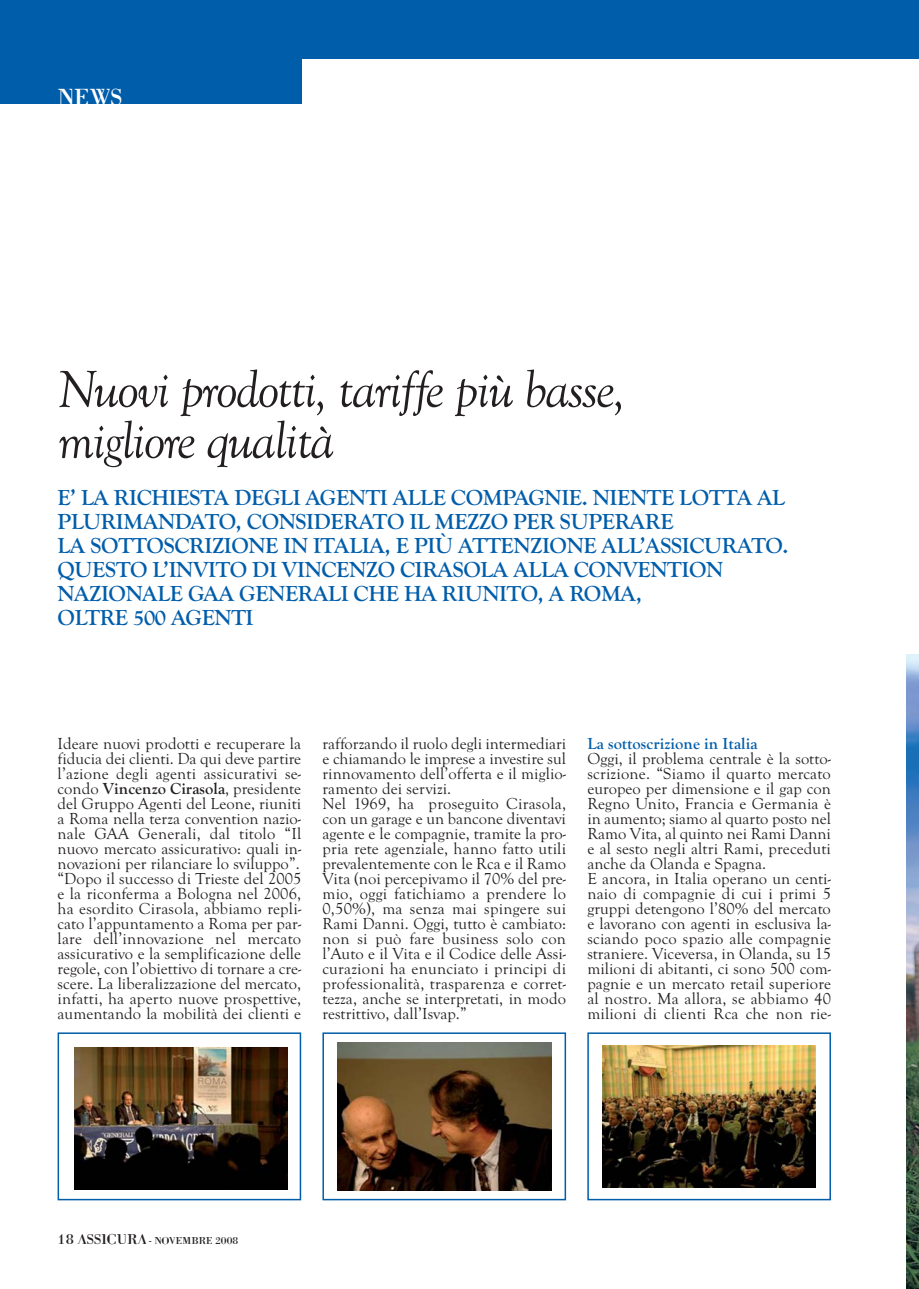
<style>
.page{position:relative;width:919px;height:1289px;background:#fff}
.page>*{position:absolute;margin:0;border:0;box-sizing:border-box;transform-origin:0 0}
.t1{font:italic 54px/51px "Goudy Old Style T";letter-spacing:-.03em;color:#231f20}
.t2{font:700 22.5px/24px "Goudy Old Style T";letter-spacing:-.015em;color:#005daa}
.t3{font:21px "Boduni";color:#fff}
.t4{font:16.5px/15px "Goudy Old Style T";letter-spacing:.005em;color:#231f20}
.t5{font:700 16.5px "Goudy Old Style T";letter-spacing:.005em;color:#005daa}
.t6{font:9px "Boduni";color:#231f20}
.s1{font-weight:700}
.s2{font-size:12.75px}
</style>
<div class="page">
<div style="left:905px;top:1px;width:13px;height:58px;background:#005daa"></div>
<div style="left:0;top:1px;width:910px;height:58px;background:#005daa"></div>
<div style="left:0;top:1px;width:301px;height:102px;background:#005daa"></div>
<img style="left:75px;top:1047px;width:213px;height:142px">
<div style="left:58px;top:1032px;width:243px;height:168px;border:2px solid #005daa"></div>
<img style="left:338px;top:1042px;width:213px;height:147px">
<div style="left:322px;top:1032px;width:244px;height:168px;border:2px solid #005daa"></div>
<img style="left:602px;top:1045px;width:213px;height:142px">
<div style="left:587px;top:1032px;width:243px;height:168px;border:2px solid #005daa"></div>
<img style="left:906px;top:654px;width:12px;height:634px">
<p class="t3" style="left:58px;top:89px;width:66px">NEWS</p>
<h1 class="t1" style="left:58px;top:367px;width:569px">Nuovi prodotti, tariffe più basse, migliore qualità</h1>
<p class="t2" style="left:58px;top:486px;width:732px">E’ LA RICHIESTA DEGLI AGENTI ALLE COMPAGNIE. NIENTE LOTTA AL PLURIMANDATO, CONSIDERATO IL MEZZO PER SUPERARE<br>LA SOTTOSCRIZIONE IN ITALIA, E PIÙ ATTENZIONE ALL’ASSICURATO.<br>QUESTO L’INVITO DI VINCENZO CIRASOLA ALLA CONVENTION NAZIONALE GAA GENERALI CHE HA RIUNITO, A ROMA,<br>OLTRE 500 AGENTI</p>
<p class="t4" style="left:58px;top:737px;width:245px;text-align:justify">Ideare nuovi prodotti e recuperare la fiducia dei clienti. Da qui deve partire l’azione degli agenti assicurativi se&shy;condo <span class="s1">Vincenzo Cirasola</span>, presidente del Gruppo Agenti del Leone, riuniti a Roma nella terza convention nazio&shy;nale GAA Generali, dal titolo “Il nuovo mercato assicurativo: quali in&shy;novazioni per rilanciare lo sviluppo”. “Dopo il successo di Trieste del 2005 e la riconferma a Bologna nel 2006, ha esordito Cirasola, abbiamo repli&shy;cato l’appuntamento a Roma per par&shy;lare dell’innovazione nel mercato assicurativo e la semplificazione delle regole, con l’obiettivo di tornare a cre&shy;scere. La liberalizzazione del mercato, infatti, ha aperto nuove prospettive, aumentando la mobilità dei clienti e</p>
<p class="t4" style="left:322px;top:737px;width:245px">rafforzando il ruolo degli intermediari e chiamando le imprese a investire sul rinnovamento dell’offerta e il miglio&shy;ramento dei servizi.<br>Nel 1969, ha proseguito Cirasola, con un garage e un bancone diventavi agente e le compagnie, tramite la pro&shy;pria rete agenziale, hanno fatto utili prevalentemente con le Rca e il Ramo Vita (noi percepivamo il 70% del pre&shy;mio, oggi fatichiamo a prendere lo 0,50%), ma senza mai spingere sui Rami Danni. Oggi, tutto è cambiato: non si può fare business solo con l’Auto e il Vita e il Codice delle Assi&shy;curazioni ha enunciato i principi di professionalità, trasparenza e corret&shy;tezza, anche se interpretati, in modo restrittivo, dall’Isvap.”</p>
<p class="t5" style="left:587px;top:737px;width:171px">La sottoscrizione in Italia</p>
<p class="t4" style="left:587px;top:752px;width:245px">Oggi, il problema centrale è la sotto&shy;scrizione. “Siamo il quarto mercato europeo per dimensione e il gap con Regno Unito, Francia e Germania è in aumento; siamo al quarto posto nel Ramo Vita, al quinto nei Rami Danni e al sesto negli altri Rami, preceduti anche da Olanda e Spagna.<br>E ancora, in Italia operano un centi&shy;naio di compagnie di cui i primi 5 gruppi detengono l’80% del mercato e lavorano con agenti in esclusiva la&shy;sciando poco spazio alle compagnie straniere. Viceversa, in Olanda, su 15 milioni di abitanti, ci sono 500 com&shy;pagnie e un mercato retail superiore al nostro. Ma allora, se abbiamo 40 milioni di clienti Rca che non rie-</p>
<p class="t6" style="left:58px;top:1236px;width:182px"><span class="s2">18 ASSICURA</span> - NOVEMBRE 2008</p>
</div>
